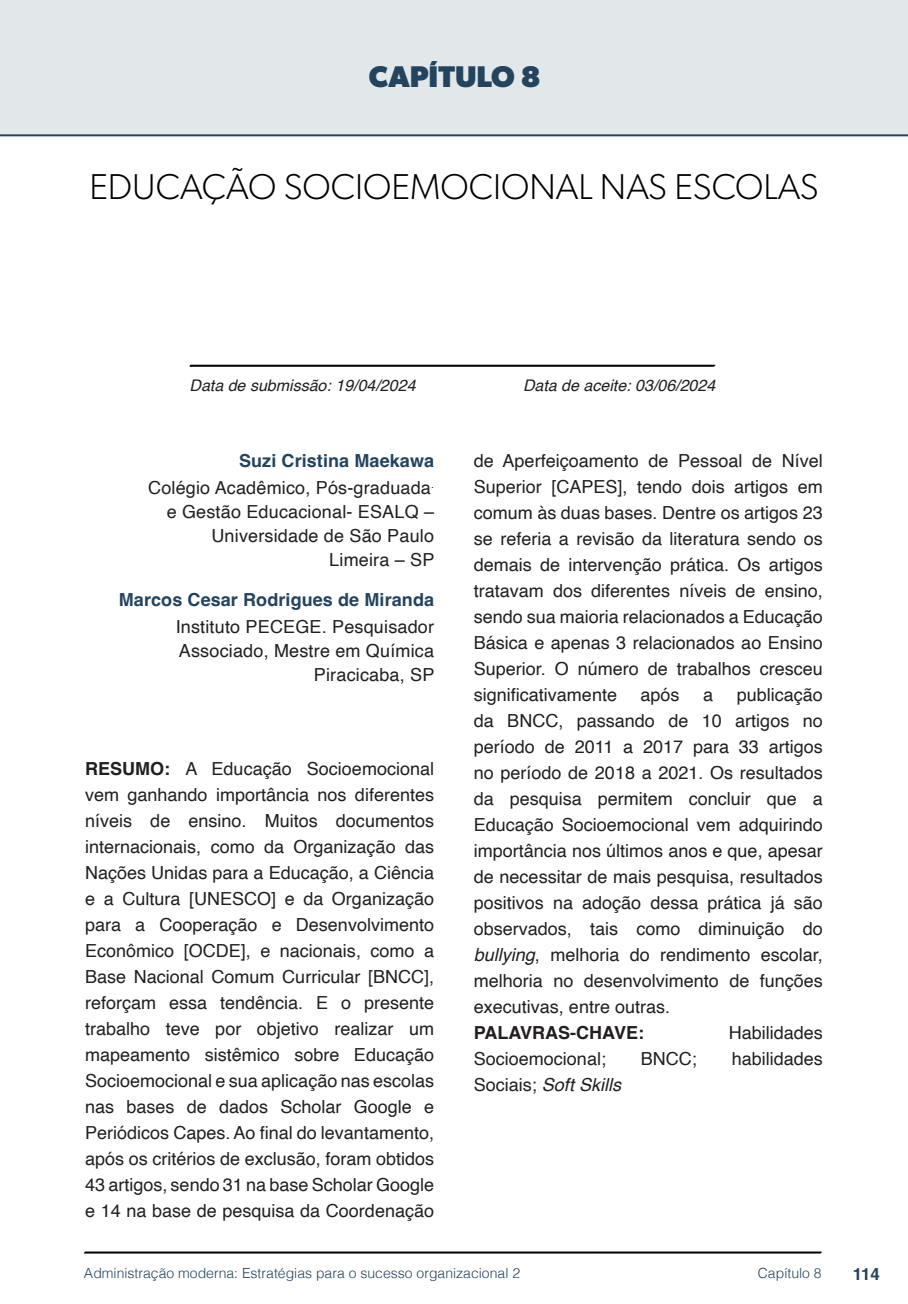
<style>
.page{position:relative;width:908px;height:1304px;background:#fff}
.page>*{position:absolute;margin:0;border:0;box-sizing:border-box;transform-origin:0 0}
.nome_artigos{font:300 36px "Gibson";color:#000}
.capítulos{font:700 30px "Gibson";color:#23445f}
.Resumos_e_PC_TXT{font:18px/26px "Helvetica";color:#231f20;text-align:justify}
.info_autores{font:18px/24px "Helvetica";letter-spacing:.01em;color:#231f20;text-align:right}
.nome_autores{font:700 18px "Helvetica";letter-spacing:.005em;color:#23445f}
.Resumos_e_PC_TXT-2{font:italic 18px "Helvetica";color:#231f20}
.Resumos_e_PC_TXT-3{font:700 18px "Helvetica";color:#231f20}
.t1{font:700 16.8px "Helvetica";color:#23445f}
.data{font:italic 16px "Helvetica";color:#231f20}
.t2{font:300 14px "Helvetica";color:#23445f}
.s1{font-weight:700}
.s2{font-style:italic}
.s3{font-style:normal}
</style>
<div class="page">
<svg style="left:84px;top:1251px;width:737px;height:3px;background:#515151"></svg>
<div style="left:0;top:0;width:907px;height:136px;background:#e2e7e9"></div>
<svg style="left:189px;top:364px;width:526px;height:3px;background:#4f4f4f"></svg>
<div style="left:44px;top:72px;width:68px;height:61px;background:#e2e7e9"></div>
<p class="capítulos" style="left:369px;top:58px;width:173px">CAPÍTULO 8</p>
<p class="nome_artigos" style="left:89px;top:165px;width:730px">EDUCAÇÃO SOCIOEMOCIONAL NAS ESCOLAS</p>
<p class="data" style="left:189px;top:373px;width:227px">Data de submissão: 19/04/2024</p>
<p class="data" style="left:523px;top:373px;width:194px">Data de aceite: 03/06/2024</p>
<p class="nome_autores" style="left:239px;top:450px;width:196px">Suzi Cristina Maekawa</p>
<p class="info_autores" style="left:148px;top:477px;width:287px">Colégio Acadêmico, Pós-graduada<sup>. </sup>e Gestão Educacional- ESALQ –<br>Universidade de São Paulo</p>
<p class="info_autores" style="left:329px;top:549px;width:107px">Limeira – SP</p>
<p class="nome_autores" style="left:119px;top:588px;width:316px">Marcos Cesar Rodrigues de Miranda</p>
<p class="info_autores" style="left:176px;top:615px;width:260px;text-align:left">Instituto PECEGE. Pesquisador<br>Associado, Mestre em Química</p>
<p class="info_autores" style="left:314px;top:663px;width:122px">Piracicaba, SP</p>
<p class="Resumos_e_PC_TXT" style="left:85px;top:756px;width:350px"><span class="s1">RESUMO:</span> A Educação Socioemocional vem ganhando importância nos diferentes níveis de ensino. Muitos documentos internacionais, como da Organização das Nações Unidas para a Educação, a Ciência e a Cultura [UNESCO] e da Organização para a Cooperação e Desenvolvimento Econômico [OCDE], e nacionais, como a Base Nacional Comum Curricular [BNCC], reforçam essa tendência. E o presente trabalho teve por objetivo realizar um mapeamento sistêmico sobre Educação Socioemocional e sua aplicação nas escolas nas bases de dados Scholar Google e Periódicos Capes. Ao final do levantamento, após os critérios de exclusão, foram obtidos 43 artigos, sendo 31 na base Scholar Google e 14 na base de pesquisa da Coordenação</p>
<p class="Resumos_e_PC_TXT" style="left:473px;top:448px;width:350px">de Aperfeiçoamento de Pessoal de Nível Superior [CAPES], tendo dois artigos em comum às duas bases. Dentre os artigos 23 se referia a revisão da literatura sendo os demais de intervenção prática. Os artigos tratavam dos diferentes níveis de ensino, sendo sua maioria relacionados a Educação Básica e apenas 3 relacionados ao Ensino Superior. O número de trabalhos cresceu significativamente</p>
<p class="Resumos_e_PC_TXT" style="left:640px;top:682px;width:41px">após</p>
<p class="Resumos_e_PC_TXT" style="left:702px;top:682px;width:12px">a</p>
<p class="Resumos_e_PC_TXT" style="left:473px;top:682px;width:350px;text-indent:263px">publicação da BNCC, passando de 10 artigos no período de 2011 a 2017 para 33 artigos no período de 2018 a 2021. Os resultados da pesquisa permitem concluir que a Educação Socioemocional vem adquirindo importância nos últimos anos e que, apesar de necessitar de mais pesquisa, resultados positivos na adoção dessa prática já são observados, tais como diminuição do <span class="s2">bullying</span>, melhoria do rendimento escolar, melhoria no desenvolvimento de funções executivas, entre outras.</p>
<p class="Resumos_e_PC_TXT-3" style="left:473px;top:1022px;width:172px">PALAVRAS-CHAVE:</p>
<p class="Resumos_e_PC_TXT" style="left:728px;top:1020px;width:96px">Habilidades</p>
<p class="Resumos_e_PC_TXT" style="left:473px;top:1046px;width:134px">Socioemocional;</p>
<p class="Resumos_e_PC_TXT" style="left:640px;top:1046px;width:57px">BNCC;</p>
<p class="Resumos_e_PC_TXT" style="left:731px;top:1046px;width:93px">habilidades</p>
<p class="Resumos_e_PC_TXT-2" style="left:473px;top:1071px;width:149px"><span class="s3">Sociais;</span> Soft Skills</p>
<p class="t2" style="left:84px;top:1261px;width:437px">Administração moderna: Estratégias para o sucesso organizacional 2</p>
<p class="t2" style="left:757px;top:1261px;width:65px">Capítulo 8</p>
<p class="t1" style="left:852px;top:1264px;width:29px">114</p>
</div>
